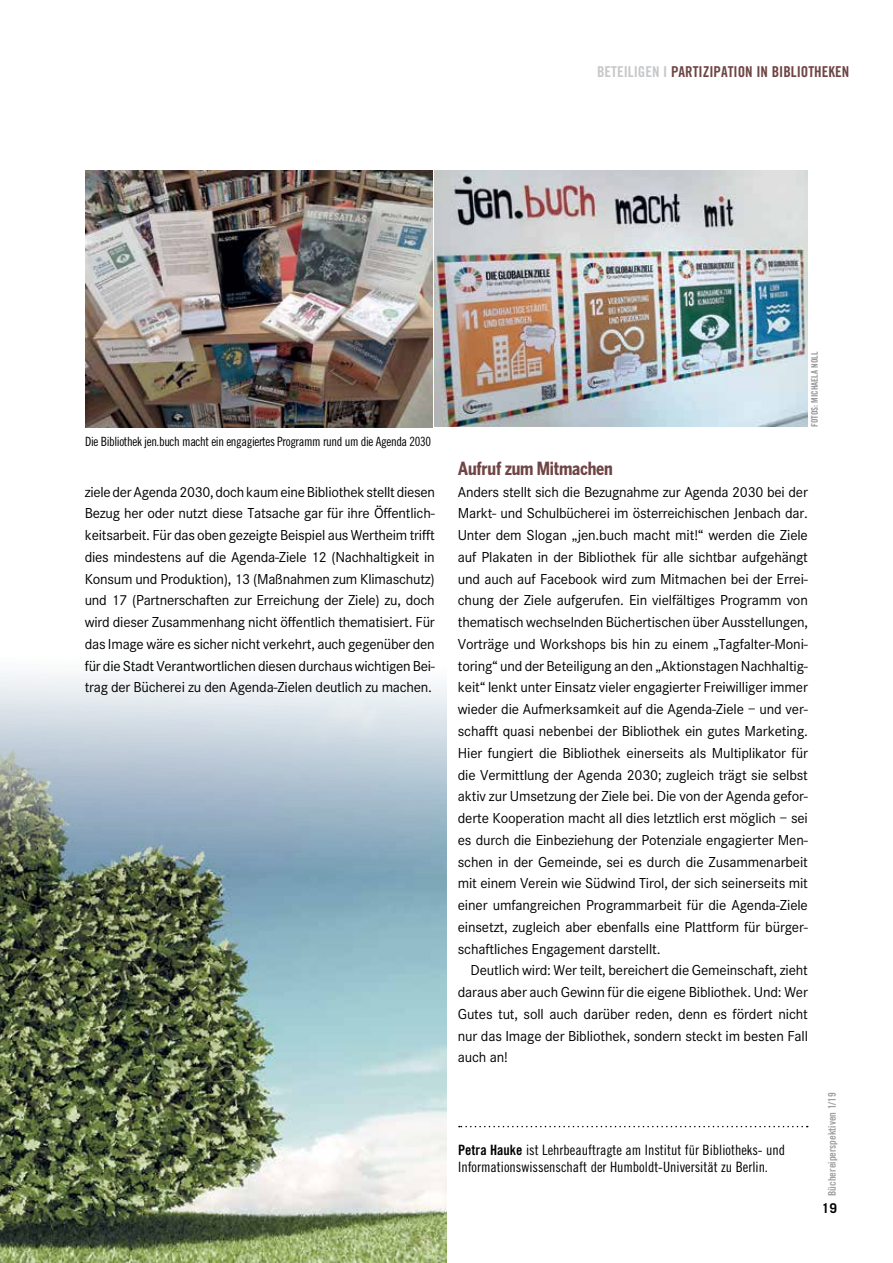
<style>
.page{position:relative;width:893px;height:1263px;background:#fff}
.page>*{position:absolute;margin:0;border:0;box-sizing:border-box;transform-origin:0 0}
.t1{font:700 condensed 18px "Benton Gothic";letter-spacing:-.015em;color:#6f4444}
.t2{font:15px/21.8px "Corporate S";letter-spacing:-.01em;color:#000;text-align:justify}
.t3{font:15px "Trade Gothic Bold Cond Twenty";color:#6f4444}
.t4{font:14.25px/17.1px "Trade Gothic Cond Eighteen";color:#000}
.t5{font:700 13.5px "Trade Gothic";color:#000}
.t6{font:12.75px "Trade Gothic Cond Eighteen";letter-spacing:-.03em;color:#000}
.t7{font:10.5px "Trade Gothic Bold Cond Twenty";color:#9d9fa2}
.t8{font:9px "Trade Gothic Bold Cond Twenty";color:#939598}
.s1{color:#c7c8ca}
.s2{font-family:"Trade Gothic Bold Cond Twenty"}
</style>
<div class="page">
<img style="left:0;top:673px;width:446px;height:590px">
<svg style="left:459px;top:1126px;width:349px;height:1px"></svg>
<img style="left:85px;top:170px;width:347px;height:257px">
<img style="left:435px;top:170px;width:373px;height:257px">
<p class="t3" style="left:597px;top:62px;width:254px"><span class="s1">BETEILIGEN I</span> PARTIZIPATION IN BIBLIOTHEKEN</p>
<p class="t6" style="left:85px;top:434px;width:348px">Die Bibliothek jen.buch macht ein engagiertes Programm rund um die Agenda 2030</p>
<p class="t2" style="left:85px;top:481px;width:352px">ziele der Agenda 2030, doch kaum eine Bibliothek stellt diesen Bezug her oder nutzt diese Tatsache gar für ihre Öffentlich&shy;keitsarbeit. Für das oben gezeigte Beispiel aus Wertheim trifft dies mindestens auf die Agenda-Ziele 12 (Nachhaltigkeit in Konsum und Produktion), 13 (Maßnahmen zum Klimaschutz) und 17 (Partnerschaften zur Erreichung der Ziele) zu, doch wird dieser Zusammenhang nicht öffentlich thematisiert. Für das Image wäre es sicher nicht verkehrt, auch gegenüber den für die Stadt Verantwortlichen diesen durchaus wichtigen Bei&shy;trag der Bücherei zu den Agenda-Zielen deutlich zu machen.</p>
<p class="t8" style="left:809px;top:427px;width:77px;rotate:-90deg">FOTOS: MICHAELA NOLL</p>
<p class="t1" style="left:458px;top:457px;width:157px">Aufruf zum Mitmachen</p>
<p class="t2" style="left:458px;top:481px;width:352px">Anders stellt sich die Bezugnahme zur Agenda 2030 bei der Markt- und Schulbücherei im österreichischen Jenbach dar.<br>Unter dem Slogan „jen.buch macht mit!“ werden die Ziele auf Plakaten in der Bibliothek für alle sichtbar aufgehängt und auch auf Facebook wird zum Mitmachen bei der Errei&shy;chung der Ziele aufgerufen. Ein vielfältiges Programm von thematisch wechselnden Büchertischen über Ausstellungen, Vorträge und Workshops bis hin zu einem „Tagfalter-Moni&shy;toring“ und der Beteiligung an den „Aktionstagen Nachhaltig&shy;keit“ lenkt unter Einsatz vieler engagierter Freiwilliger immer wieder die Aufmerksamkeit auf die Agenda-Ziele – und ver&shy;schafft quasi nebenbei der Bibliothek ein gutes Marketing.<br>Hier fungiert die Bibliothek einerseits als Multiplikator für die Vermittlung der Agenda 2030; zugleich trägt sie selbst aktiv zur Umsetzung der Ziele bei. Die von der Agenda gefor&shy;derte Kooperation macht all dies letztlich erst möglich – sei es durch die Einbeziehung der Potenziale engagierter Men&shy;schen in der Gemeinde, sei es durch die Zusammenarbeit mit einem Verein wie Südwind Tirol, der sich seinerseits mit einer umfangreichen Programmarbeit für die Agenda-Ziele einsetzt, zugleich aber ebenfalls eine Plattform für bürger&shy;schaftliches Engagement darstellt.</p>
<p class="t2" style="left:458px;top:960px;width:352px;text-indent:13px">Deutlich wird: Wer teilt, bereichert die Gemeinschaft, zieht daraus aber auch Gewinn für die eigene Bibliothek. Und: Wer Gutes tut, soll auch darüber reden, denn es fördert nicht nur das Image der Bibliothek, sondern steckt im besten Fall auch an!</p>
<p class="t4" style="left:458px;top:1141px;width:328px"><span class="s2">Petra Hauke</span> ist Lehrbeauftragte am Institut für Bibliotheks- und<br>Informationswissenschaft der Humboldt-Universität zu Berlin.</p>
<p class="t7" style="left:826px;top:1196px;width:105px;rotate:-90deg">Büchereiperspektiven 1/19</p>
<p class="t5" style="left:822px;top:1199px;width:17px">19</p>
</div>
